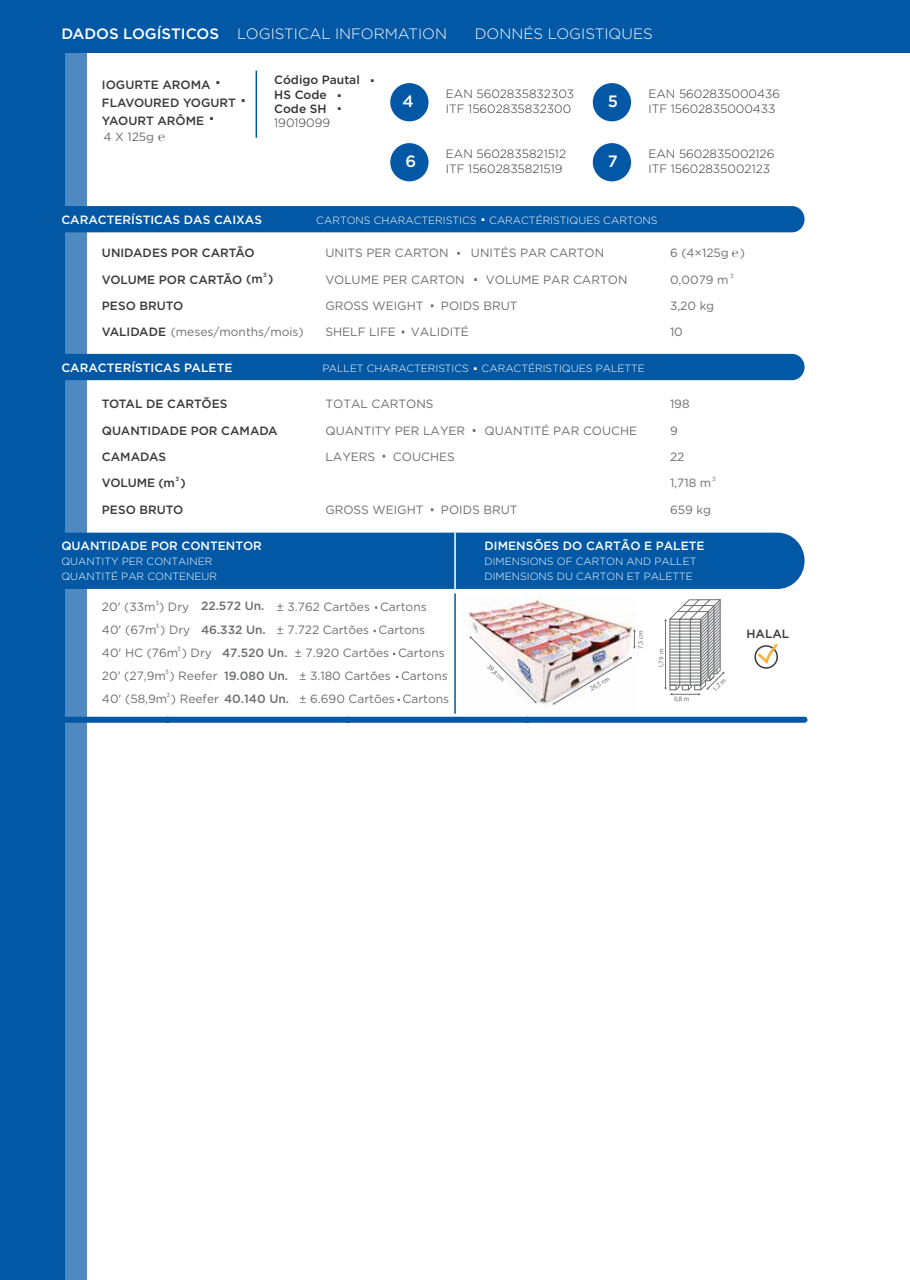
<style>
.page{position:relative;width:910px;height:1280px;background:#fff}
.page>*{position:absolute;margin:0;border:0;box-sizing:border-box;transform-origin:0 0}
.t1{font:500 19.5px "Gotham";color:#333}
.t2{font:500 19.5px "Gotham";color:#fff}
.t3{font:500 16.35px "Gotham";color:#fff}
.t4{font:300 15px "Gotham";color:#fff}
.t5{font:12px/26.2px "Gotham";color:#6d6e71}
.t6{font:500 12px/26.2px "Gotham";color:#3a3a3a}
.t7{font:300 12px/14.4px "Gotham";color:#333}
.t8{font:500 12px "Gotham";color:#fff}
.t9{font:500 12px/14.4px "Gotham";color:#333}
.t10{font:300 10.5px/15px "Gotham";color:#fff}
.t11{font:6.75px "Myriad Pro";color:#6d6e71}
.t12{font:6px "Gotham";color:#6d6e71}
.t13{font:500 6px "Gotham";color:#3a3a3a}
.s1{font-weight:500}
.s2{font-family:"Didot";font-size:15px}
.s3{font-weight:500;color:#3a3a3a}
</style>
<div class="page">
<svg style="left:0;top:52px;width:87px;height:1228px;background:#1464aa"></svg>
<div style="left:0;top:0;width:910px;height:52px;background:#0258a4"></div>
<div style="left:593px;top:83px;width:38px;height:38px;background:#0258a4;border-radius:50%"></div>
<div style="left:390px;top:83px;width:39px;height:38px;background:#0258a4;border-radius:50%"></div>
<div style="left:390px;top:143px;width:39px;height:38px;background:#0258a4;border-radius:50%"></div>
<div style="left:593px;top:143px;width:38px;height:38px;background:#0258a4;border-radius:50%"></div>
<div style="left:0;top:354px;width:804px;height:26px;background:#0258a4"></div>
<div style="left:0;top:533px;width:804px;height:56px;background:#0258a4"></div>
<div style="left:527px;top:717px;width:277px;height:6px;background:#0258a4"></div>
<div style="left:348px;top:717px;width:179px;height:6px;background:#0258a4"></div>
<div style="left:168px;top:717px;width:180px;height:6px;background:#0258a4"></div>
<div style="left:0;top:717px;width:168px;height:6px;background:#0258a4"></div>
<hr style="left:454px;top:533px;width:2px;height:56px;background:#fff">
<hr style="left:454px;top:593px;width:2px;height:121px;background:#0258a4">
<hr style="left:256px;top:71px;width:1px;height:67px;background:#0258a4">
<div style="left:0;top:206px;width:804px;height:26px;background:#0258a4"></div>
<div style="left:754px;top:645px;width:24px;height:24px;border:2px solid #3a3a3a;border-radius:50%"></div>
<svg style="left:757px;top:643px;width:21px;height:21px"></svg>
<svg style="left:664px;top:599px;width:61px;height:97px"></svg>
<img style="left:462px;top:595px;width:173px;height:110px">
<svg style="left:553px;top:657px;width:79px;height:48px"></svg>
<svg style="left:633px;top:629px;width:3px;height:20px"></svg>
<img style="left:469px;top:636px;width:68px;height:67px">
<p class="t4" style="left:61px;top:24px;width:593px"><span class="s1">DADOS LOGÍSTICOS</span> LOGISTICAL INFORMATION DONNÉS LOGISTIQUES</p>
<p class="t9" style="left:274px;top:73px;width:87px">Código Pautal<br>HS Code<br>Code SH</p>
<p class="t7" style="left:274px;top:116px;width:57px">19019099</p>
<p class="t6" style="left:102px;top:75px;width:146px;line-height:18px">IOGURTE AROMA <sup>.<br></sup>FLAVOURED YOGURT <sup>.<br></sup>YAOURT ARÔME <sup>.</sup></p>
<h1 class="t1" style="left:370px;top:62px;width:7px">.</h1>
<h1 class="t1" style="left:337px;top:77px;width:7px">.</h1>
<h1 class="t1" style="left:337px;top:91px;width:7px">.</h1>
<p class="t5" style="left:103px;top:123px;width:63px">4 X 125g <span class="s2">e</span></p>
<h2 class="t3" style="left:402px;top:90px;width:13px">4</h2>
<p class="t7" style="left:446px;top:86px;width:130px">EAN 5602835832303<br>ITF 15602835832300</p>
<h2 class="t3" style="left:608px;top:90px;width:12px">5</h2>
<p class="t7" style="left:648px;top:86px;width:133px">EAN 5602835000436<br>ITF 15602835000433</p>
<h2 class="t3" style="left:405px;top:150px;width:12px">6</h2>
<p class="t7" style="left:446px;top:146px;width:122px">EAN 5602835821512<br>ITF 15602835821519</p>
<h2 class="t3" style="left:608px;top:150px;width:12px">7</h2>
<p class="t7" style="left:648px;top:146px;width:127px">EAN 5602835002126<br>ITF 15602835002123</p>
<p class="t8" style="left:61px;top:212px;width:202px">CARACTERÍSTICAS DAS CAIXAS</p>
<p class="t10" style="left:316px;top:212px;width:343px">CARTONS CHARACTERISTICS CARACTÉRISTIQUES CARTONS</p>
<h1 class="t2" style="left:480px;top:201px;width:7px">.</h1>
<p class="t6" style="left:102px;top:240px;width:173px">UNIDADES POR CARTÃO<br>VOLUME POR CARTÃO (m )</p>
<p class="t5" style="left:325px;top:240px;width:125px">UNITS PER CARTON</p>
<p class="t5" style="left:471px;top:240px;width:135px">UNITÉS PAR CARTON</p>
<p class="t5" style="left:325px;top:266px;width:141px">VOLUME PER CARTON</p>
<p class="t5" style="left:486px;top:266px;width:143px">VOLUME PAR CARTON</p>
<p class="t5" style="left:325px;top:292px;width:100px">GROSS WEIGHT</p>
<p class="t5" style="left:441px;top:292px;width:78px">POIDS BRUT</p>
<p class="t5" style="left:325px;top:319px;width:72px">SHELF LIFE</p>
<p class="t5" style="left:411px;top:319px;width:59px">VALIDITÉ</p>
<p class="t5" style="left:670px;top:240px;width:76px">6 (4×125g )<span class="s2">e</span></p>
<p class="t12" style="left:730px;top:272px;width:5px">3</p>
<p class="t13" style="left:263px;top:271px;width:5px">3</p>
<p class="t5" style="left:670px;top:266px;width:60px">0,0079 m</p>
<p class="t6" style="left:102px;top:292px;width:83px">PESO BRUTO</p>
<p class="t5" style="left:670px;top:292px;width:46px">3,20 kg</p>
<p class="t5" style="left:102px;top:318px;width:203px"><span class="s3">VALIDADE</span> (meses/months/mois)</p>
<p class="t5" style="left:670px;top:319px;width:14px">10</p>
<p class="t8" style="left:61px;top:360px;width:173px">CARACTERÍSTICAS PALETE</p>
<p class="t10" style="left:322px;top:360px;width:324px">PALLET CHARACTERISTICS CARACTÉRISTIQUES PALETTE</p>
<h1 class="t2" style="left:473px;top:350px;width:7px">.</h1>
<p class="t6" style="left:102px;top:391px;width:177px">TOTAL DE CARTÕES<br>QUANTIDADE POR CAMADA<br>CAMADAS<br>VOLUME (m )<br>PESO BRUTO</p>
<p class="t8" style="left:61px;top:538px;width:202px">QUANTIDADE POR CONTENTOR</p>
<p class="t10" style="left:61px;top:554px;width:157px">QUANTITY PER CONTAINER<br>QUANTITÉ PAR CONTENEUR</p>
<p class="t13" style="left:175px;top:475px;width:5px">3</p>
<p class="t5" style="left:325px;top:391px;width:110px">TOTAL CARTONS</p>
<p class="t5" style="left:325px;top:417px;width:141px">QUANTITY PER LAYER</p>
<p class="t5" style="left:484px;top:417px;width:154px">QUANTITÉ PAR COUCHE</p>
<p class="t5" style="left:325px;top:443px;width:51px">LAYERS</p>
<p class="t5" style="left:393px;top:443px;width:63px">COUCHES</p>
<p class="t5" style="left:325px;top:496px;width:100px">GROSS WEIGHT</p>
<p class="t5" style="left:441px;top:496px;width:78px">POIDS BRUT</p>
<p class="t5" style="left:670px;top:391px;width:21px">198<br>9<br>22</p>
<p class="t5" style="left:670px;top:470px;width:43px">1,718 m</p>
<p class="t12" style="left:712px;top:475px;width:5px">3</p>
<p class="t5" style="left:670px;top:496px;width:43px">659 kg</p>
<p class="t8" style="left:485px;top:538px;width:221px">DIMENSÕES DO CARTÃO E PALETE</p>
<p class="t10" style="left:485px;top:554px;width:213px">DIMENSIONS OF CARTON AND PALLET<br>DIMENSIONS DU CARTON ET PALETTE</p>
<p class="t12" style="left:155px;top:599px;width:5px">3</p>
<p class="t5" style="left:380px;top:593px;width:48px">Cartons</p>
<p class="t5" style="left:102px;top:616px;width:269px">40' (67m ) Dry <span class="s1">46.332 Un.</span> ± 7.722 Cartões</p>
<p class="t5" style="left:102px;top:593px;width:270px">20' (33m ) Dry <span class="s1">22.572 Un.</span> ± 3.762 Cartões</p>
<p class="t12" style="left:155px;top:622px;width:5px">3</p>
<p class="t5" style="left:102px;top:618px;width:325px;line-height:23px;text-indent:277px">Cartons<br>40' HC (76m ) Dry <span class="s1">47.520 Un.</span> ± 7.920 Cartões</p>
<p class="t12" style="left:177px;top:645px;width:5px">3</p>
<p class="t5" style="left:398px;top:639px;width:48px">Cartons</p>
<p class="t5" style="left:102px;top:662px;width:290px">20' (27,9m ) Reefer <span class="s1">19.080 Un.</span> ± 3.180 Cartões</p>
<p class="t12" style="left:165px;top:668px;width:5px">3</p>
<p class="t5" style="left:401px;top:662px;width:48px">Cartons</p>
<p class="t5" style="left:102px;top:685px;width:294px">40' (58,9m ) Reefer <span class="s1">40.140 Un.</span> ± 6.690 Cartões</p>
<p class="t12" style="left:167px;top:691px;width:5px">3</p>
<p class="t5" style="left:403px;top:685px;width:48px">Cartons</p>
<p class="t11" style="left:491px;top:662px;width:23px;rotate:45deg">39,8 cm</p>
<p class="t11" style="left:588px;top:685px;width:23px;rotate:-30deg">26,5 cm</p>
<p class="t11" style="left:636px;top:649px;width:20px;rotate:-90deg">7,5 cm</p>
<p class="t11" style="left:657px;top:668px;width:22px;rotate:-90deg">1,79 m</p>
<p class="t11" style="left:674px;top:694px;width:17px">0,8 m</p>
<p class="t11" style="left:711px;top:687px;width:17px;rotate:-45deg">1,2 m</p>
<p class="t6" style="left:746px;top:620px;width:44px">HALAL</p>
</div>
